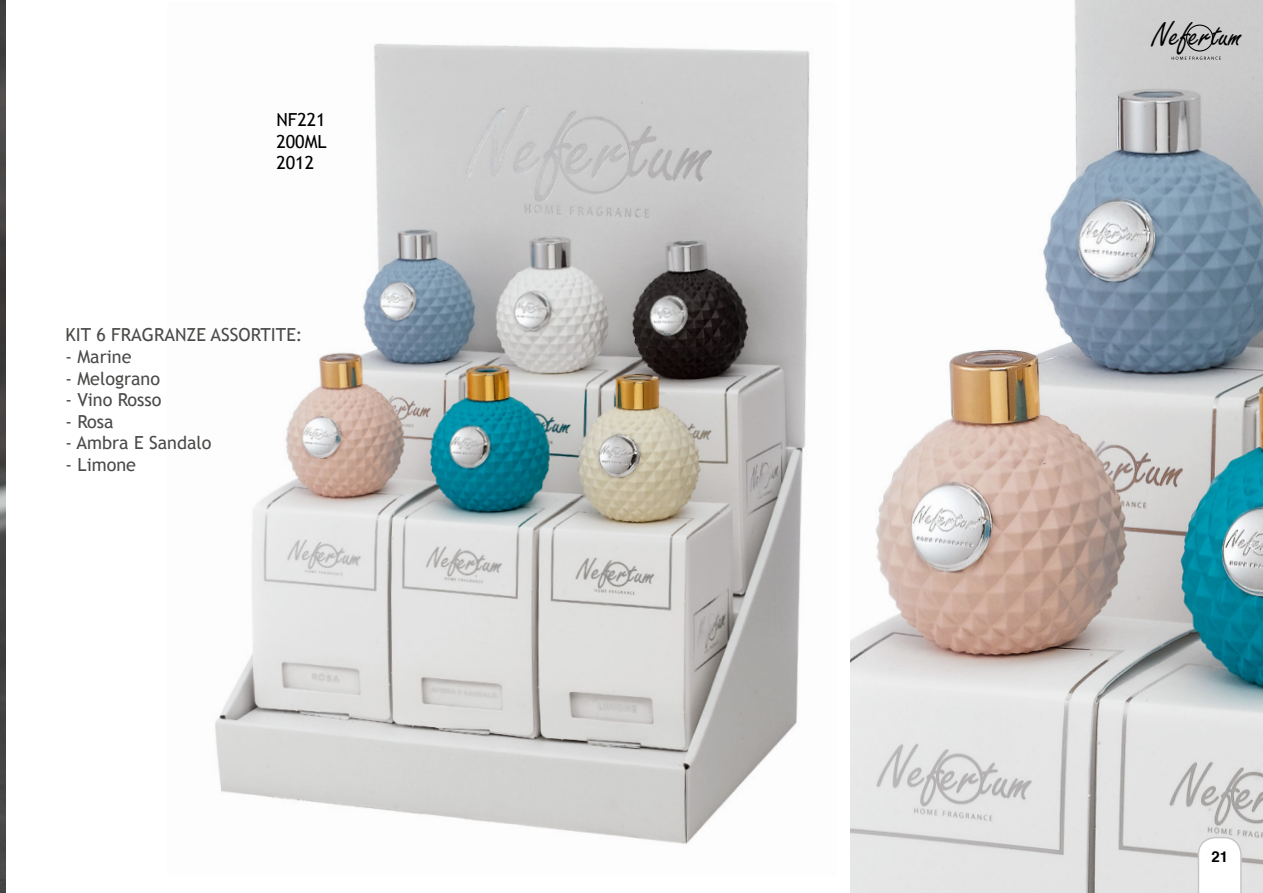
<style>
.page{position:relative;width:1263px;height:893px;background:#fff}
.page>*{position:absolute;margin:0;border:0;box-sizing:border-box;transform-origin:0 0}
.t1{font:36.6px "Freestyle Script";color:#000}
.t2{font:18px "Trebuchet MS";color:#4a4a49}
.t3{font:18px/21.6px "Trebuchet MS";color:#000;text-align:justify}
.t4{font:700 15px "Helvetica";color:#000}
</style>
<div class="page">
<img style="left:0;top:0;width:6px;height:893px">
<img style="left:215px;top:43px;width:595px;height:801px">
<img style="left:850px;top:0;width:413px;height:893px">
<div style="left:1186px;top:25px;width:27px;height:27px;border:1px solid #000;border-radius:50%"></div>
<svg style="left:1172px;top:57px;width:49px;height:3px"></svg>
<svg style="left:1198px;top:837px;width:44px;height:56px"></svg>
<p class="t3" style="left:276px;top:109px;width:52px">NF221<br>200ML 2012</p>
<p class="t2" style="left:66px;top:324px;width:239px">KIT 6 FRAGRANZE ASSORTITE:</p>
<p class="t2" style="left:66px;top:346px;width:68px">- Marine</p>
<p class="t2" style="left:66px;top:368px;width:96px">- Melograno</p>
<p class="t2" style="left:66px;top:389px;width:97px">- Vino Rosso</p>
<p class="t2" style="left:66px;top:411px;width:50px">- Rosa</p>
<p class="t2" style="left:66px;top:432px;width:147px">- Ambra E Sandalo</p>
<p class="t2" style="left:66px;top:454px;width:72px">- Limone</p>
<h1 class="t1" style="left:1152px;top:15px;width:92px">Nefertum</h1>
<p class="t4" style="left:1211px;top:844px;width:18px">21</p>
</div>
